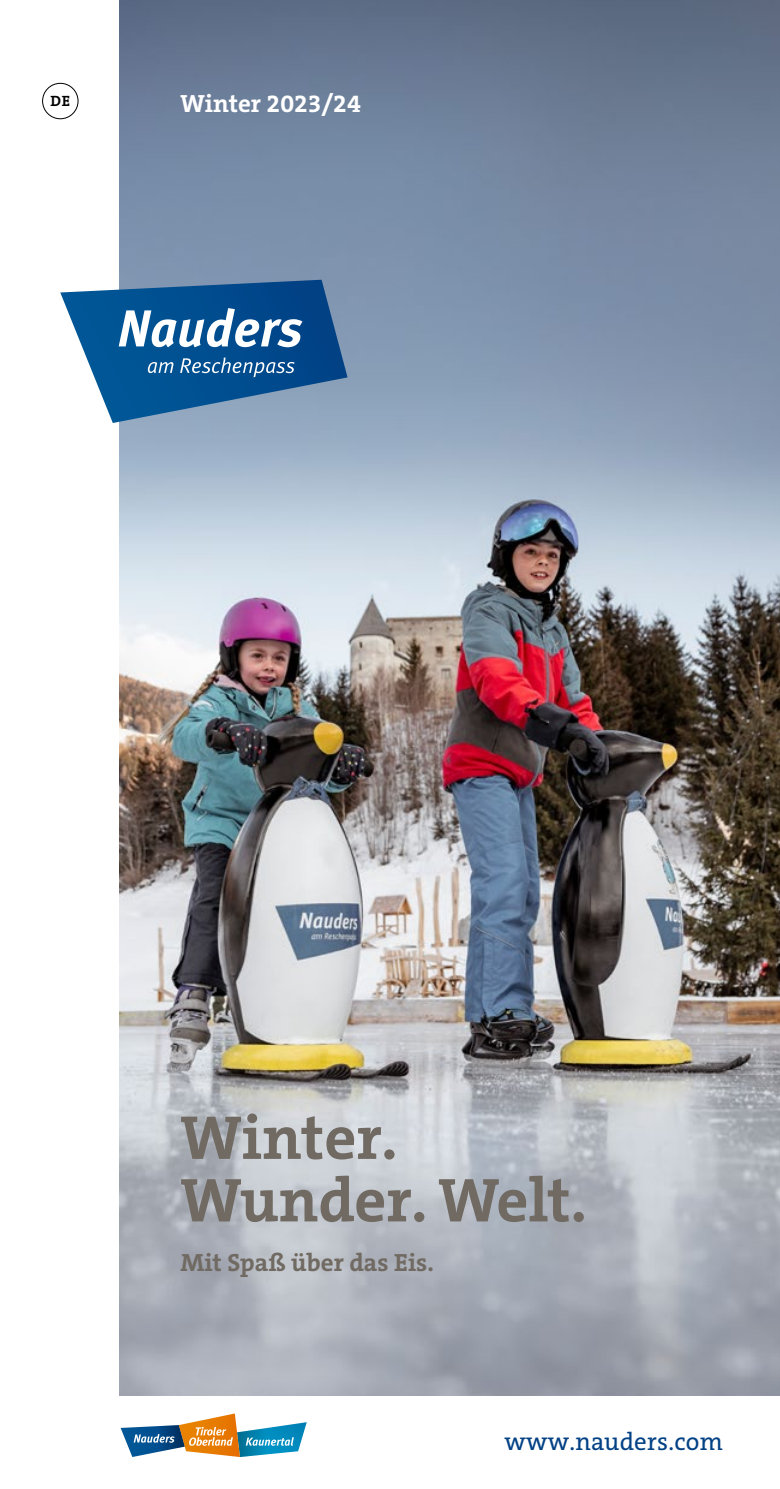
<style>
.page{position:relative;width:780px;height:1489px;background:#fff}
.page>*{position:absolute;margin:0;border:0;box-sizing:border-box;transform-origin:0 0}
.t1{font:700 62.5px/62.5px "The Serif C5";color:#706a62}
.t2{font:700 25px "The Serif C5";color:#706a62}
.t3{font:25px "The Serif C5";letter-spacing:.01em;color:#034185}
.t4{font:700 25px "The Serif C5";color:#fff}
.t5{font:700 15px "The Serif C5";color:#000}
</style>
<div class="page">
<img style="left:120px;top:0;width:660px;height:1395px">
<svg style="left:121px;top:1413px;width:186px;height:43px"></svg>
<div style="left:42px;top:83px;width:36px;height:36px;border:1px solid #000;border-radius:50%"></div>
<svg style="left:60px;top:280px;width:287px;height:143px"></svg>
<p class="t5" style="left:51px;top:92px;width:21px">DE</p>
<p class="t4" style="left:180px;top:87px;width:182px">Winter 2023/24</p>
<p class="t1" style="left:180px;top:1106px;width:407px">Winter.<br>Wunder. Welt.</p>
<p class="t2" style="left:180px;top:1246px;width:255px">Mit Spaß über das Eis.</p>
<p class="t3" style="left:504px;top:1425px;width:220px">www.nauders.com</p>
</div>
